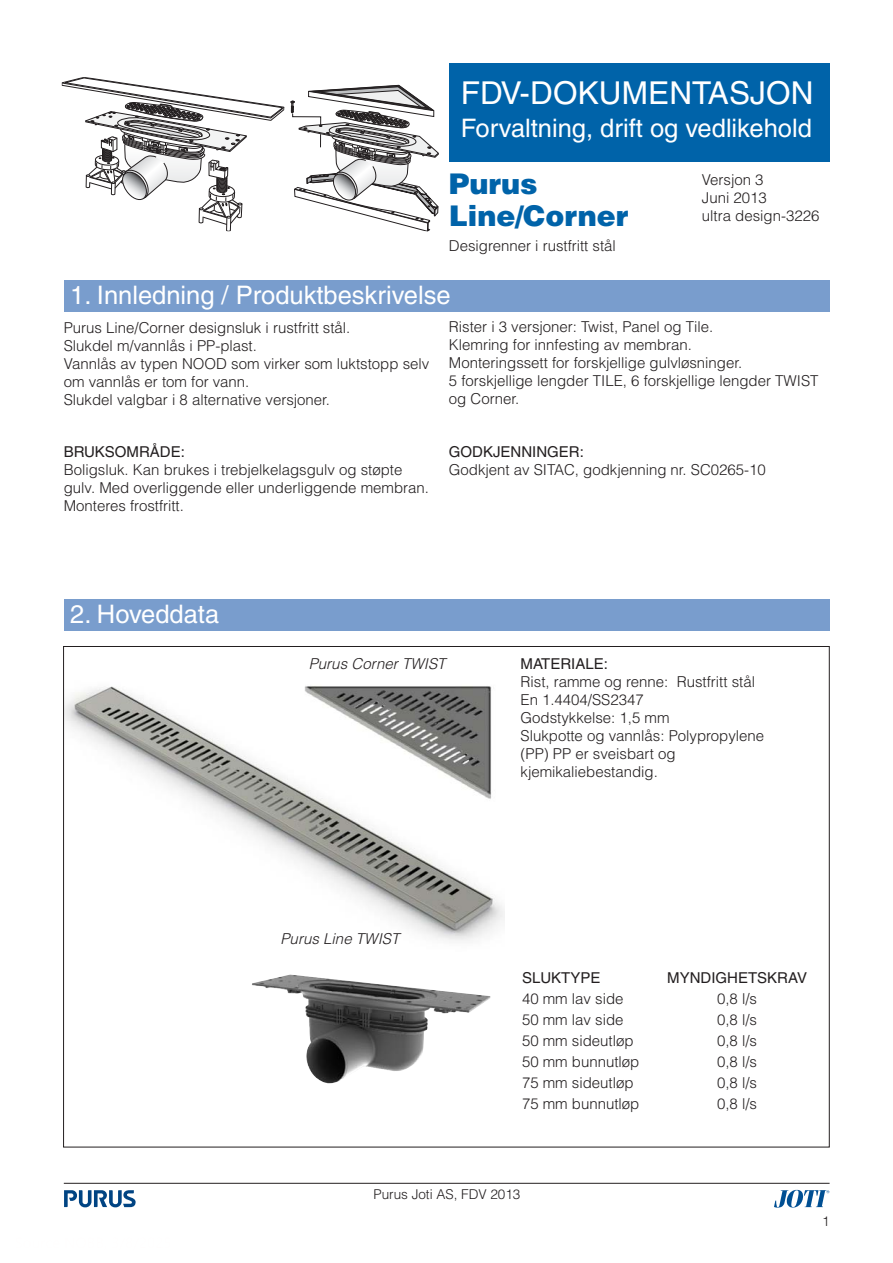
<style>
.page{position:relative;width:893px;height:1263px;background:#fff}
.page>*{position:absolute;margin:0;border:0;box-sizing:border-box;transform-origin:0 0}
.t1{font:31.5px "Helvetica";letter-spacing:.005em;color:#fff}
.t2{font:900 28.5px/32px "Helvetica";color:#0063a9}
.t3{font:25.5px "Helvetica";color:#fff}
.t4{font:300 15px/18px "Helvetica";color:#231f20}
.t5{font:15px "Helvetica";color:#231f20}
.t6{font:italic 300 15px "Helvetica";color:#231f20}
.t7{font:300 13.5px "Helvetica";color:#231f20}
</style>
<div class="page">
<hr style="left:64px;top:1183px;width:765px;height:1px;background:#231f20">
<svg style="left:64px;top:1190px;width:72px;height:17px"></svg>
<svg style="left:774px;top:1189px;width:55px;height:19px"></svg>
<svg style="left:290px;top:85px;width:148px;height:146px"></svg>
<svg style="left:61px;top:77px;width:223px;height:154px"></svg>
<div style="left:449px;top:64px;width:380px;height:98px;background:#0063a9"></div>
<div style="left:64px;top:280px;width:765px;height:32px;background:#799dcd"></div>
<div style="left:64px;top:599px;width:765px;height:32px;background:#799dcd"></div>
<img style="left:65px;top:686px;width:439px;height:255px">
<img style="left:299px;top:686px;width:202px;height:132px">
<img style="left:252px;top:975px;width:238px;height:108px">
<h1 class="t1" style="left:460px;top:81px;width:354px">FDV-DOKUMENTASJON</h1>
<h3 class="t3" style="left:460px;top:119px;width:352px">Forvaltning, drift og vedlikehold</h3>
<p class="t4" style="left:702px;top:172px;width:119px">Versjon 3<br>Juni 2013<br>ultra design-3226</p>
<h2 class="t2" style="left:449px;top:171px;width:181px">Purus<br>Line/Corner</h2>
<p class="t4" style="left:449px;top:238px;width:168px">Desigrenner i rustfritt stål</p>
<h3 class="t3" style="left:70px;top:285px;width:382px">1. Innledning / Produktbeskrivelse</h3>
<p class="t4" style="left:64px;top:320px;width:367px">Purus Line/Corner designsluk i rustfritt stål.<br>Slukdel m/vannlås i PP-plast.<br>Vannlås av typen NOOD som virker som luktstopp selv om vannlås er tom for vann.<br>Slukdel valgbar i 8 alternative versjoner.</p>
<p class="t5" style="left:64px;top:446px;width:123px">BRUKSOMRÅDE:</p>
<p class="t4" style="left:64px;top:462px;width:367px">Boligsluk. Kan brukes i trebjelkelagsgulv og støpte gulv. Med overliggende eller underliggende membran.<br>Monteres frostfritt.</p>
<p class="t4" style="left:449px;top:319px;width:371px">Rister i 3 versjoner: Twist, Panel og Tile.<br>Klemring for innfesting av membran.<br>Monteringssett for forskjellige gulvløsninger.<br>5 forskjellige lengder TILE, 6 forskjellige lengder TWIST og Corner.</p>
<p class="t5" style="left:449px;top:446px;width:136px">GODKJENNINGER:</p>
<p class="t4" style="left:449px;top:462px;width:318px">Godkjent av SITAC, godkjenning nr. SC0265-10</p>
<h3 class="t3" style="left:70px;top:605px;width:150px">2. Hoveddata</h3>
<p class="t6" style="left:309px;top:658px;width:141px">Purus Corner TWIST</p>
<p class="t6" style="left:280px;top:933px;width:123px">Purus Line TWIST</p>
<p class="t5" style="left:520px;top:658px;width:89px">MATERIALE:</p>
<p class="t4" style="left:520px;top:674px;width:245px">Rist, ramme og renne: Rustfritt stål<br>En 1.4404/SS2347<br>Godstykkelse: 1,5 mm<br>Slukpotte og vannlås: Polypropylene (PP) PP er sveisbart og kjemikaliebestandig.</p>
<p class="t5" style="left:522px;top:972px;width:80px">SLUKTYPE</p>
<p class="t5" style="left:667px;top:972px;width:141px">MYNDIGHETSKRAV</p>
<p class="t4" style="left:522px;top:991px;width:103px">40 mm lav side</p>
<p class="t4" style="left:717px;top:991px;width:41px">0,8 l/s</p>
<p class="t4" style="left:522px;top:1012px;width:103px">50 mm lav side</p>
<p class="t4" style="left:717px;top:1012px;width:41px">0,8 l/s</p>
<p class="t4" style="left:522px;top:1033px;width:113px">50 mm sideutløp</p>
<p class="t4" style="left:717px;top:1033px;width:41px">0,8 l/s</p>
<p class="t4" style="left:522px;top:1054px;width:119px">50 mm bunnutløp</p>
<p class="t4" style="left:717px;top:1054px;width:41px">0,8 l/s</p>
<p class="t4" style="left:522px;top:1075px;width:113px">75 mm sideutløp</p>
<p class="t4" style="left:717px;top:1075px;width:41px">0,8 l/s</p>
<p class="t4" style="left:522px;top:1096px;width:119px">75 mm bunnutløp</p>
<p class="t4" style="left:717px;top:1096px;width:41px">0,8 l/s</p>
<p class="t7" style="left:373px;top:1190px;width:148px">Purus Joti AS, FDV 2013</p>
<p class="t7" style="left:822px;top:1217px;width:9px">1</p>
</div>
